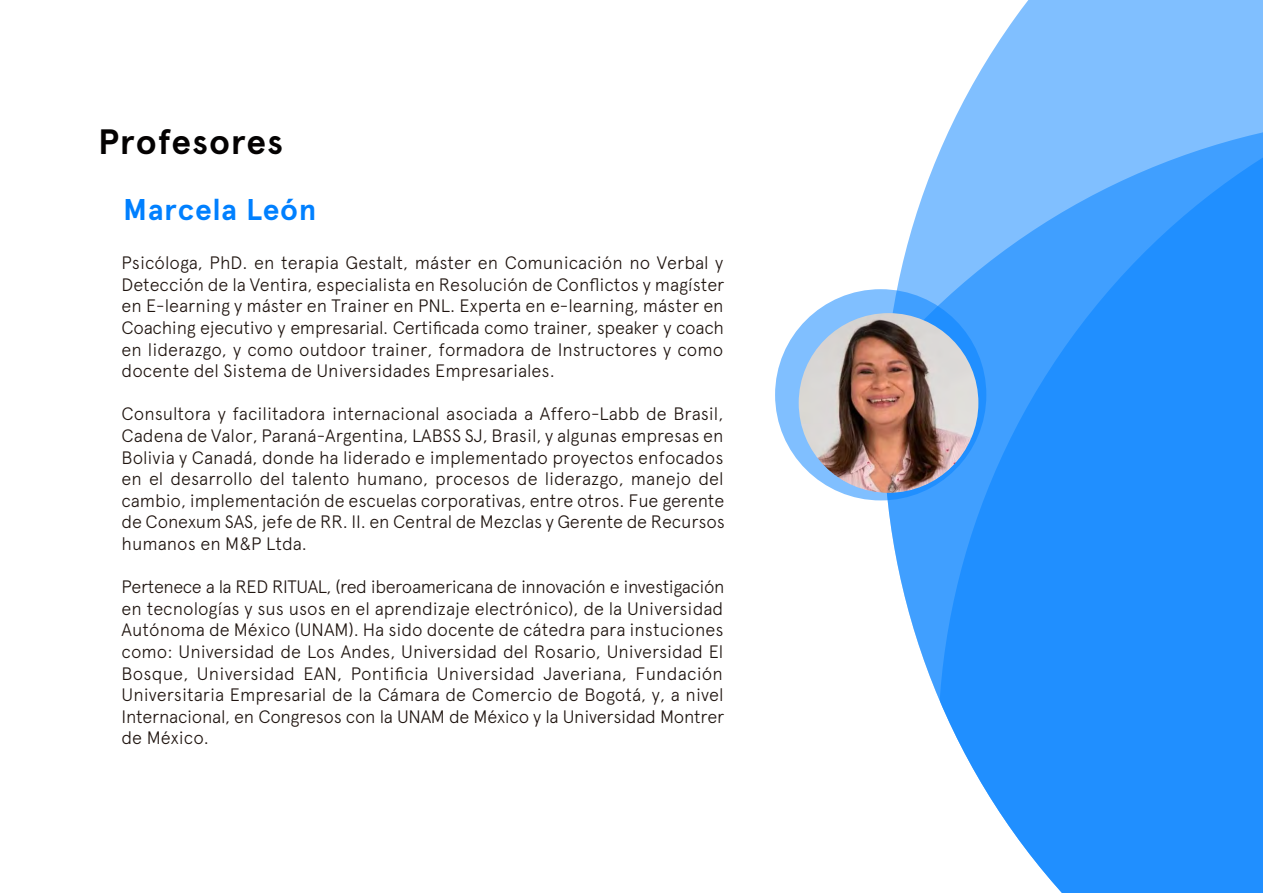
<style>
.page{position:relative;width:1263px;height:893px;background:#fff}
.page>*{position:absolute;margin:0;border:0;box-sizing:border-box;transform-origin:0 0}
.t1{font:700 35.25px "Apercu";letter-spacing:.03em;color:#040202}
.t2{font:700 30px "Apercu";letter-spacing:.025em;color:#0080ff}
.t3{font:300 18px/21.6px "Apercu";letter-spacing:-.01em;color:#1f140f;text-align:justify}
</style>
<div class="page">
<svg style="left:883px;top:0;width:380px;height:893px;background:#55a9ff"></svg>
<svg style="left:775px;top:289px;width:211px;height:211px;background:#68b2fe"></svg>
<img style="left:799px;top:313px;width:179px;height:180px;border-radius:90px">
<h1 class="t1" style="left:98px;top:121px;width:187px">Profesores</h1>
<h2 class="t2" style="left:123px;top:192px;width:195px">Marcela León</h2>
<p class="t3" style="left:122px;top:252px;width:604px">Psicóloga, PhD. en terapia Gestalt, máster en Comunicación no Verbal y Detección de la Ventira, especialista en Resolución de Conflictos y magíster en E-learning y máster en Trainer en PNL. Experta en e-learning, máster en Coaching ejecutivo y empresarial. Certificada como trainer, speaker y coach en liderazgo, y como outdoor trainer, formadora de Instructores y como docente del Sistema de Universidades Empresariales.</p>
<p class="t3" style="left:122px;top:403px;width:605px">Consultora y facilitadora internacional asociada a Affero-Labb de Brasil, Cadena de Valor, Paraná-Argentina, LABSS SJ, Brasil, y algunas empresas en Bolivia y Canadá, donde ha liderado e implementado proyectos enfocados en el desarrollo del talento humano, procesos de liderazgo, manejo del cambio, implementación de escuelas corporativas, entre otros. Fue gerente de Conexum SAS, jefe de RR. II. en Central de Mezclas y Gerente de Recursos humanos en M&amp;P Ltda.</p>
<p class="t3" style="left:122px;top:576px;width:604px">Pertenece a la RED RITUAL, (red iberoamericana de innovación e investigación en tecnologías y sus usos en el aprendizaje electrónico), de la Universidad Autónoma de México (UNAM). Ha sido docente de cátedra para instuciones como: Universidad de Los Andes, Universidad del Rosario, Universidad El Bosque, Universidad EAN, Pontificia Universidad Javeriana, Fundación Universitaria Empresarial de la Cámara de Comercio de Bogotá, y, a nivel Internacional, en Congresos con la UNAM de México y la Universidad Montrer de México.</p>
</div>
